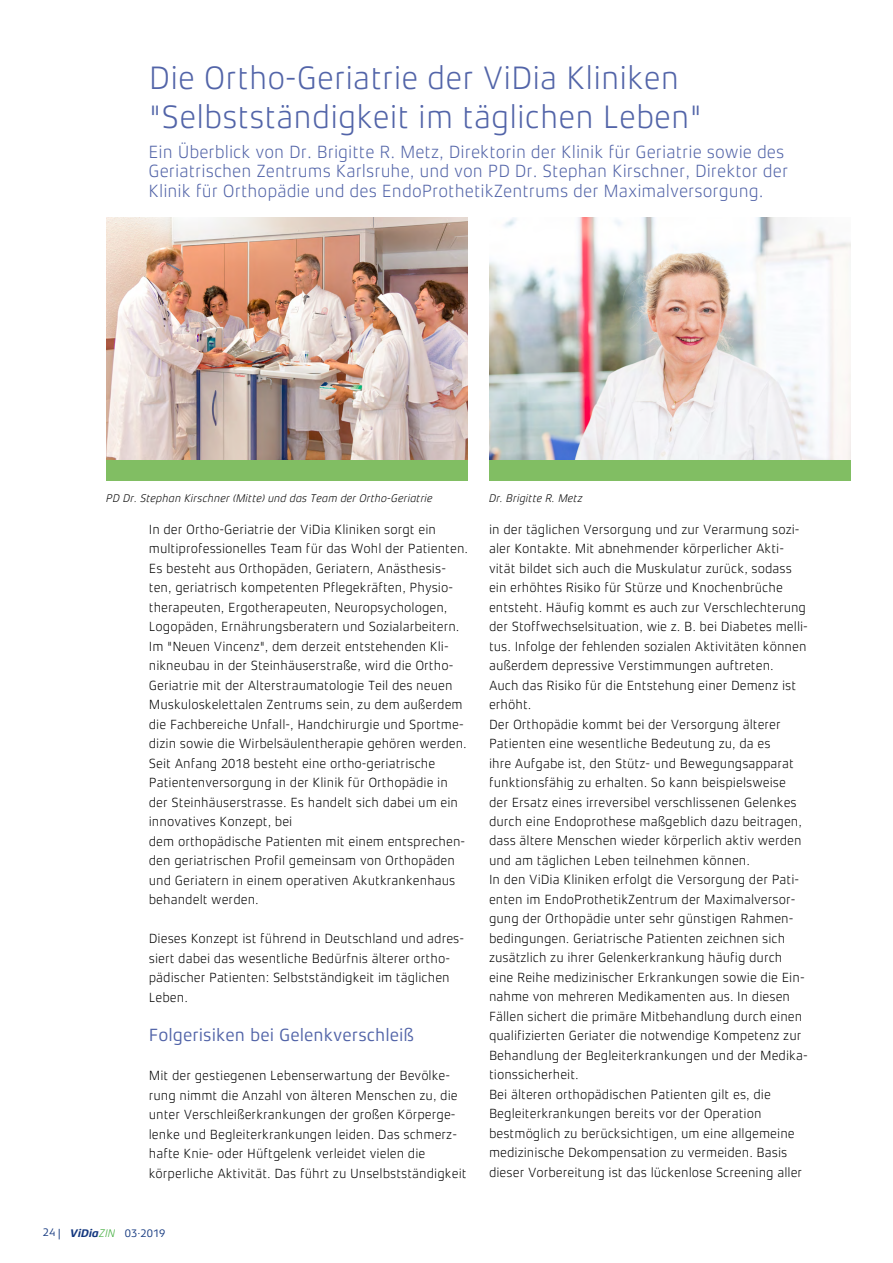
<style>
.page{position:relative;width:893px;height:1263px;background:#fff}
.page>*{position:absolute;margin:0;border:0;box-sizing:border-box;transform-origin:0 0}
.t1{font:300 33px/39px "Xenois Sans Pro";color:#5264a8}
.t2{font:300 18px/19.5px "Xenois Sans Pro";color:#5264a8}
.t3{font:18px "Xenois Sans Pro";color:#5264a8}
.t4{font:300 13.5px/19.5px "Xenois Sans Pro";color:#000}
.t5{font:italic 300 11.25px "Xenois Sans Pro";color:#000}
.t6{font:11.25px "Xenois Sans Pro";color:#14387f}
.s1{font-weight:700;font-style:italic}
.s2{font-weight:300;font-style:italic;color:#3aaa35}
</style>
<div class="page">
<div style="left:489px;top:459px;width:361px;height:22px;background:#81be63"></div>
<div style="left:106px;top:460px;width:362px;height:21px;background:#81be63"></div>
<img style="left:106px;top:217px;width:362px;height:243px">
<img style="left:489px;top:217px;width:361px;height:243px">
<h1 class="t1" style="left:149px;top:58px;width:555px">Die Ortho-Geriatrie der ViDia Kliniken "Selbstständigkeit im täglichen Leben"</h1>
<p class="t2" style="left:149px;top:142px;width:641px">Ein Überblick von Dr. Brigitte R. Metz, Direktorin der Klinik für Geriatrie sowie des<br>Geriatrischen Zentrums Karlsruhe, und von PD Dr. Stephan Kirschner, Direktor der<br>Klinik für Orthopädie und des EndoProthetikZentrums der Maximalversorgung.</p>
<p class="t5" style="left:106px;top:492px;width:328px">PD Dr. Stephan Kirschner (Mitte) und das Team der Ortho-Geriatrie</p>
<p class="t5" style="left:489px;top:492px;width:95px">Dr. Brigitte R. Metz</p>
<p class="t4" style="left:149px;top:520px;width:321px">In der Ortho-Geriatrie der ViDia Kliniken sorgt ein multiprofessionelles Team für das Wohl der Patienten.<br>Es besteht aus Orthopäden, Geriatern, Anästhesis&shy;ten, geriatrisch kompetenten Pflegekräften, Physio&shy;therapeuten, Ergotherapeuten, Neuropsychologen, Logopäden, Ernährungsberatern und Sozialarbeitern.<br>Im "Neuen Vincenz", dem derzeit entstehenden Kli&shy;nikneubau in der Steinhäuserstraße, wird die Ortho-Geriatrie mit der Alterstraumatologie Teil des neuen Muskuloskelettalen Zentrums sein, zu dem außerdem die Fachbereiche Unfall-, Handchirurgie und Sportme&shy;dizin sowie die Wirbelsäulentherapie gehören werden.<br>Seit Anfang 2018 besteht eine ortho-geriatrische Patientenversorgung in der Klinik für Orthopädie in der Steinhäuserstrasse. Es handelt sich dabei um ein innovatives Konzept, bei<br>dem orthopädische Patienten mit einem entsprechen&shy;den geriatrischen Profil gemeinsam von Orthopäden und Geriatern in einem operativen Akutkrankenhaus behandelt werden.</p>
<p class="t4" style="left:149px;top:929px;width:317px">Dieses Konzept ist führend in Deutschland und adres&shy;siert dabei das wesentliche Bedürfnis älterer ortho&shy;pädischer Patienten: Selbstständigkeit im täglichen Leben.</p>
<h2 class="t3" style="left:149px;top:1025px;width:267px">Folgerisiken bei Gelenkverschleiß</h2>
<p class="t4" style="left:149px;top:1066px;width:319px">Mit der gestiegenen Lebenserwartung der Bevölke&shy;rung nimmt die Anzahl von älteren Menschen zu, die unter Verschleißerkrankungen der großen Körperge&shy;lenke und Begleiterkrankungen leiden. Das schmerz&shy;hafte Knie- oder Hüftgelenk verleidet vielen die körperliche Aktivität. Das führt zu Unselbstständigkeit</p>
<p class="t6" style="left:43px;top:1227px;width:124px">24 | <span class="s1">ViDia</span><span class="s2">ZIN</span> 03·2019</p>
<p class="t4" style="left:489px;top:519px;width:320px">in der täglichen Versorgung und zur Verarmung sozi&shy;aler Kontakte. Mit abnehmender körperlicher Akti&shy;vität bildet sich auch die Muskulatur zurück, sodass ein erhöhtes Risiko für Stürze und Knochenbrüche entsteht. Häufig kommt es auch zur Verschlechterung der Stoffwechselsituation, wie z. B. bei Diabetes melli&shy;tus. Infolge der fehlenden sozialen Aktivitäten können außerdem depressive Verstimmungen auftreten.<br>Auch das Risiko für die Entstehung einer Demenz ist erhöht.<br>Der Orthopädie kommt bei der Versorgung älterer Patienten eine wesentliche Bedeutung zu, da es<br>ihre Aufgabe ist, den Stütz- und Bewegungsapparat funktionsfähig zu erhalten. So kann beispielsweise der Ersatz eines irreversibel verschlissenen Gelenkes durch eine Endoprothese maßgeblich dazu beitragen, dass ältere Menschen wieder körperlich aktiv werden und am täglichen Leben teilnehmen können.<br>In den ViDia Kliniken erfolgt die Versorgung der Pati&shy;enten im EndoProthetikZentrum der Maximalversor&shy;gung der Orthopädie unter sehr günstigen Rahmen&shy;bedingungen. Geriatrische Patienten zeichnen sich zusätzlich zu ihrer Gelenkerkrankung häufig durch eine Reihe medizinischer Erkrankungen sowie die Ein&shy;nahme von mehreren Medikamenten aus. In diesen Fällen sichert die primäre Mitbehandlung durch einen qualifizierten Geriater die notwendige Kompetenz zur Behandlung der Begleiterkrankungen und der Medika&shy;tionssicherheit.<br>Bei älteren orthopädischen Patienten gilt es, die Begleiterkrankungen bereits vor der Operation bestmöglich zu berücksichtigen, um eine allgemeine medizinische Dekompensation zu vermeiden. Basis dieser Vorbereitung ist das lückenlose Screening aller</p>
</div>
